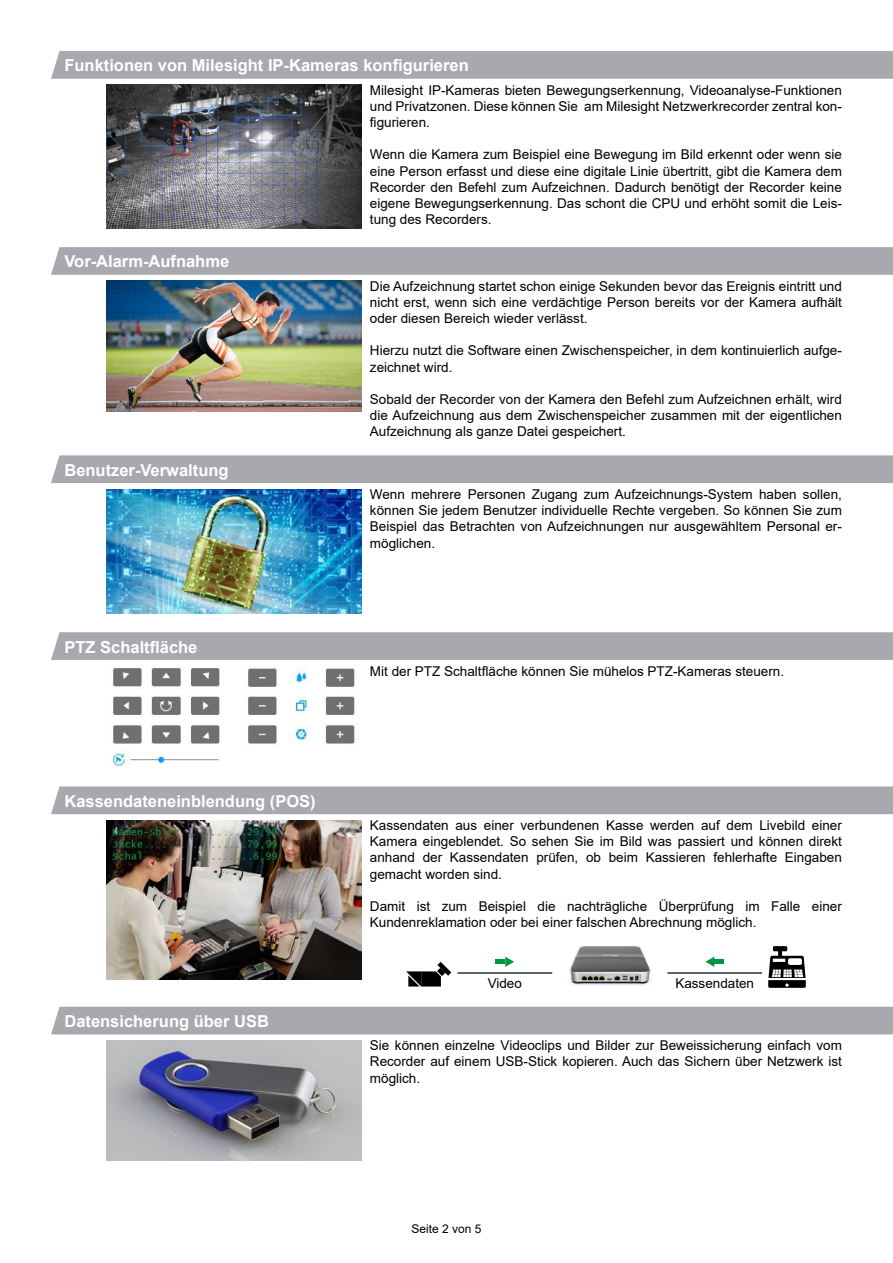
<style>
.page{position:relative;width:893px;height:1263px;background:#fff}
.page>*{position:absolute;margin:0;border:0;box-sizing:border-box;transform-origin:0 0}
.t1{font:700 16.5px "Arial";color:#fff}
.t2{font:13.5px/16.2px "Arial";color:#000;text-align:justify}
.t3{font:12px "Arial";color:#000}
</style>
<div class="page">
<div style="left:51px;top:51px;width:842px;height:28px;background:#a8a9af"></div>
<img style="left:106px;top:85px;width:255px;height:143px">
<svg style="left:51px;top:247px;width:842px;height:28px;background:#a9aab0"></svg>
<img style="left:106px;top:281px;width:255px;height:130px">
<div style="left:51px;top:455px;width:842px;height:28px;background:#a8a9af"></div>
<img style="left:106px;top:489px;width:255px;height:124px">
<div style="left:51px;top:632px;width:842px;height:28px;background:#a8a9af"></div>
<img style="left:110px;top:668px;width:245px;height:99px">
<div style="left:51px;top:786px;width:842px;height:28px;background:#a8a9af"></div>
<img style="left:106px;top:820px;width:255px;height:159px">
<svg style="left:406px;top:962px;width:45px;height:24px"></svg>
<img style="left:569px;top:946px;width:82px;height:40px">
<hr style="left:457px;top:972px;width:95px;height:2px;background:#30353a">
<hr style="left:667px;top:972px;width:95px;height:2px;background:#30353a">
<div style="left:496px;top:959px;width:9px;height:5px;background:#009641"></div>
<div style="left:714px;top:959px;width:10px;height:5px;background:#009641"></div>
<svg style="left:505px;top:957px;width:9px;height:10px"></svg>
<svg style="left:705px;top:957px;width:9px;height:10px"></svg>
<svg style="left:768px;top:946px;width:38px;height:42px"></svg>
<div style="left:51px;top:1007px;width:842px;height:27px;background:#a8a9af"></div>
<img style="left:106px;top:1040px;width:255px;height:120px">
<p class="t1" style="left:64px;top:54px;width:406px">Funktionen von Milesight IP-Kameras konfigurieren</p>
<p class="t2" style="left:370px;top:82px;width:473px">Milesight IP-Kameras bieten Bewegungserkennung, Videoanalyse-Funktionen und Privatzonen. Diese können Sie am Milesight Netzwerkrecorder zentral kon&shy;figurieren.</p>
<p class="t2" style="left:370px;top:146px;width:473px">Wenn die Kamera zum Beispiel eine Bewegung im Bild erkennt oder wenn sie eine Person erfasst und diese eine digitale Linie übertritt, gibt die Kamera dem Recorder den Befehl zum Aufzeichnen. Dadurch benötigt der Recorder keine eigene Bewegungserkennung. Das schont die CPU und erhöht somit die Leis&shy;tung des Recorders.</p>
<p class="t1" style="left:64px;top:250px;width:166px">Vor-Alarm-Aufnahme</p>
<p class="t2" style="left:370px;top:278px;width:473px">Die Aufzeichnung startet schon einige Sekunden bevor das Ereignis eintritt und nicht erst, wenn sich eine verdächtige Person bereits vor der Kamera aufhält oder diesen Bereich wieder verlässt.</p>
<p class="t2" style="left:370px;top:343px;width:473px">Hierzu nutzt die Software einen Zwischenspeicher, in dem kontinuierlich aufge&shy;zeichnet wird.</p>
<p class="t2" style="left:370px;top:391px;width:473px">Sobald der Recorder von der Kamera den Befehl zum Aufzeichnen erhält, wird die Aufzeichnung aus dem Zwischenspeicher zusammen mit der eigentlichen Aufzeichnung als ganze Datei gespeichert.</p>
<p class="t1" style="left:64px;top:458px;width:166px">Benutzer-Verwaltung</p>
<p class="t2" style="left:370px;top:486px;width:473px">Wenn mehrere Personen Zugang zum Aufzeichnungs-System haben sollen, können Sie jedem Benutzer individuelle Rechte vergeben. So können Sie zum Beispiel das Betrachten von Aufzeichnungen nur ausgewähltem Personal er&shy;möglichen.</p>
<p class="t1" style="left:64px;top:635px;width:134px">PTZ Schaltfläche</p>
<p class="t1" style="left:64px;top:789px;width:253px">Kassendateneinblendung (POS)</p>
<p class="t1" style="left:64px;top:1009px;width:206px">Datensicherung über USB</p>
<p class="t2" style="left:370px;top:663px;width:416px">Mit der PTZ Schaltfläche können Sie mühelos PTZ-Kameras steuern.</p>
<p class="t2" style="left:370px;top:817px;width:473px">Kassendaten aus einer verbundenen Kasse werden auf dem Livebild einer Kamera eingeblendet. So sehen Sie im Bild was passiert und können direkt anhand der Kassendaten prüfen, ob beim Kassieren fehlerhafte Eingaben gemacht worden sind.</p>
<p class="t2" style="left:370px;top:898px;width:473px">Damit ist zum Beispiel die nachträgliche Überprüfung im Falle einer<br>Kundenreklamation oder bei einer falschen Abrechnung möglich.</p>
<p class="t2" style="left:488px;top:975px;width:36px">Video</p>
<p class="t2" style="left:675px;top:975px;width:80px">Kassendaten</p>
<p class="t2" style="left:370px;top:1037px;width:473px">Sie können einzelne Videoclips und Bilder zur Beweissicherung einfach vom Recorder auf einem USB-Stick kopieren. Auch das Sichern über Netzwerk ist möglich.</p>
<p class="t3" style="left:411px;top:1220px;width:72px">Seite 2 von 5</p>
</div>
